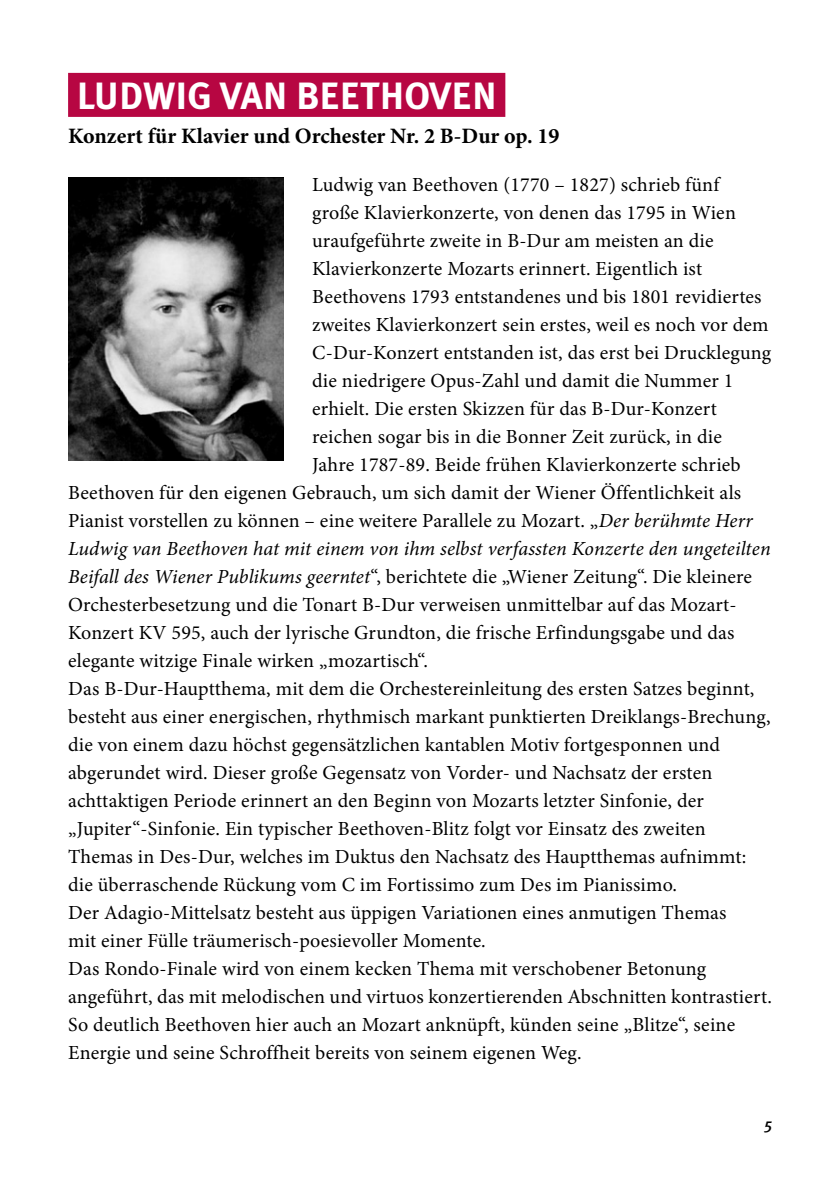
<style>
.page{position:relative;width:840px;height:1191px;background:#fff}
.page>*{position:absolute;margin:0;border:0;box-sizing:border-box;transform-origin:0 0}
.t1{font:700 38px "Meta Plus";color:#fff}
.t2{font:700 22px "Minion Pro";color:#000}
.t3{font:20px "Minion Pro";letter-spacing:.01em;color:#000}
.t4{font:italic 20px "Minion Pro";letter-spacing:.005em;color:#000}
.t5{font:italic 16px "Meta Medium LF";color:#000}
.s1{font-style:italic}
</style>
<div class="page">
<div style="left:68px;top:73px;width:437px;height:44px;background:#b70642"></div>
<img style="left:68px;top:177px;width:215px;height:284px">
<h1 class="t1" style="left:77px;top:74px;width:421px">LUDWIG VAN BEETH OVEN</h1>
<p class="t2" style="left:68px;top:120px;width:492px">Konzert für Klavier und Orchester Nr. 2 B-Dur op. 19</p>
<p class="t3" style="left:312px;top:171px;width:408px">Ludwig van Beethoven (1770 – 1827) schrieb fünf</p>
<p class="t3" style="left:312px;top:199px;width:425px">große Klavierkonzerte, von denen das 1795 in Wien</p>
<p class="t3" style="left:312px;top:227px;width:402px">uraufgeführte zweite in B-Dur am meisten an die</p>
<p class="t3" style="left:312px;top:255px;width:391px">Klavierkonzerte Mozarts erinnert. Eigentlich ist</p>
<p class="t3" style="left:312px;top:283px;width:450px">Beethovens 1793 entstandenes und bis 1801 revidiertes</p>
<p class="t3" style="left:312px;top:311px;width:457px">zweites Klavierkonzert sein erstes, weil es noch vor dem</p>
<p class="t3" style="left:312px;top:339px;width:460px">C-Dur-Konzert entstanden ist, das erst bei Drucklegung</p>
<p class="t3" style="left:312px;top:367px;width:422px">die niedrigere Opus-Zahl und damit die Nummer 1</p>
<p class="t3" style="left:312px;top:395px;width:406px">erhielt. Die ersten Skizzen für das B-Dur-Konzert</p>
<p class="t3" style="left:312px;top:423px;width:411px">reichen sogar bis in die Bonner Zeit zurück, in die</p>
<p class="t3" style="left:312px;top:451px;width:430px">Jahre 1787-89. Beide frühen Klavierkonzerte schrieb</p>
<p class="t3" style="left:68px;top:479px;width:674px">Beethoven für den eigenen Gebrauch, um sich damit der Wiener Öffentlichkeit als</p>
<p class="t3" style="left:68px;top:507px;width:685px">Pianist vorstellen zu können – eine weitere Parallele zu Mozart. „<span class="s1">Der berühmte Herr</span></p>
<p class="t4" style="left:68px;top:535px;width:703px">Ludwig van Beethoven hat mit einem von ihm selbst verfassten Konzerte den ungeteilten</p>
<p class="t3" style="left:68px;top:563px;width:685px"><span class="s1">Beifall des Wiener Publikums geerntet</span>“, berichtete die „Wiener Zeitung“. Die kleinere</p>
<p class="t3" style="left:68px;top:591px;width:669px">Orchesterbesetzung und die Tonart B-Dur verweisen unmittelbar auf das Mozart-</p>
<p class="t3" style="left:68px;top:619px;width:667px">Konzert KV 595, auch der lyrische Grundton, die frische Erfindungsgabe und das</p>
<p class="t3" style="left:68px;top:647px;width:361px">elegante witzige Finale wirken „mozartisch“.</p>
<p class="t3" style="left:68px;top:675px;width:687px">Das B-Dur-Hauptthema, mit dem die Orchestereinleitung des ersten Satzes beginnt,</p>
<p class="t3" style="left:68px;top:703px;width:703px">besteht aus einer energischen, rhythmisch markant punktierten Dreiklangs-Brechung,</p>
<p class="t3" style="left:68px;top:731px;width:653px">die von einem dazu höchst gegensätzlichen kantablen Motiv fortgesponnen und</p>
<p class="t3" style="left:68px;top:759px;width:645px">abgerundet wird. Dieser große Gegensatz von Vorder- und Nachsatz der ersten</p>
<p class="t3" style="left:68px;top:787px;width:637px">achttaktigen Periode erinnert an den Beginn von Mozarts letzter Sinfonie, der</p>
<p class="t3" style="left:68px;top:815px;width:639px">„Jupiter“-Sinfonie. Ein typischer Beethoven-Blitz folgt vor Einsatz des zweiten</p>
<p class="t3" style="left:68px;top:843px;width:679px">Themas in Des-Dur, welches im Duktus den Nachsatz des Hauptthemas aufnimmt:</p>
<p class="t3" style="left:68px;top:871px;width:610px">die überraschende Rückung vom C im Fortissimo zum Des im Pianissimo.</p>
<p class="t3" style="left:68px;top:899px;width:659px">Der Adagio-Mittelsatz besteht aus üppigen Variationen eines anmutigen Themas</p>
<p class="t3" style="left:68px;top:927px;width:419px">mit einer Fülle träumerisch-poesievoller Momente.</p>
<p class="t3" style="left:68px;top:955px;width:639px">Das Rondo-Finale wird von einem kecken Thema mit verschobener Betonung</p>
<p class="t3" style="left:68px;top:983px;width:705px">angeführt, das mit melodischen und virtuos konzertierenden Abschnitten kontrastiert.</p>
<p class="t3" style="left:68px;top:1011px;width:668px">So deutlich Beethoven hier auch an Mozart anknüpft, künden seine „Blitze“, seine</p>
<p class="t3" style="left:68px;top:1039px;width:514px">Energie und seine Schroffheit bereits von seinem eigenen Weg.</p>
<p class="t5" style="left:762px;top:1117px;width:14px">5</p>
</div>
